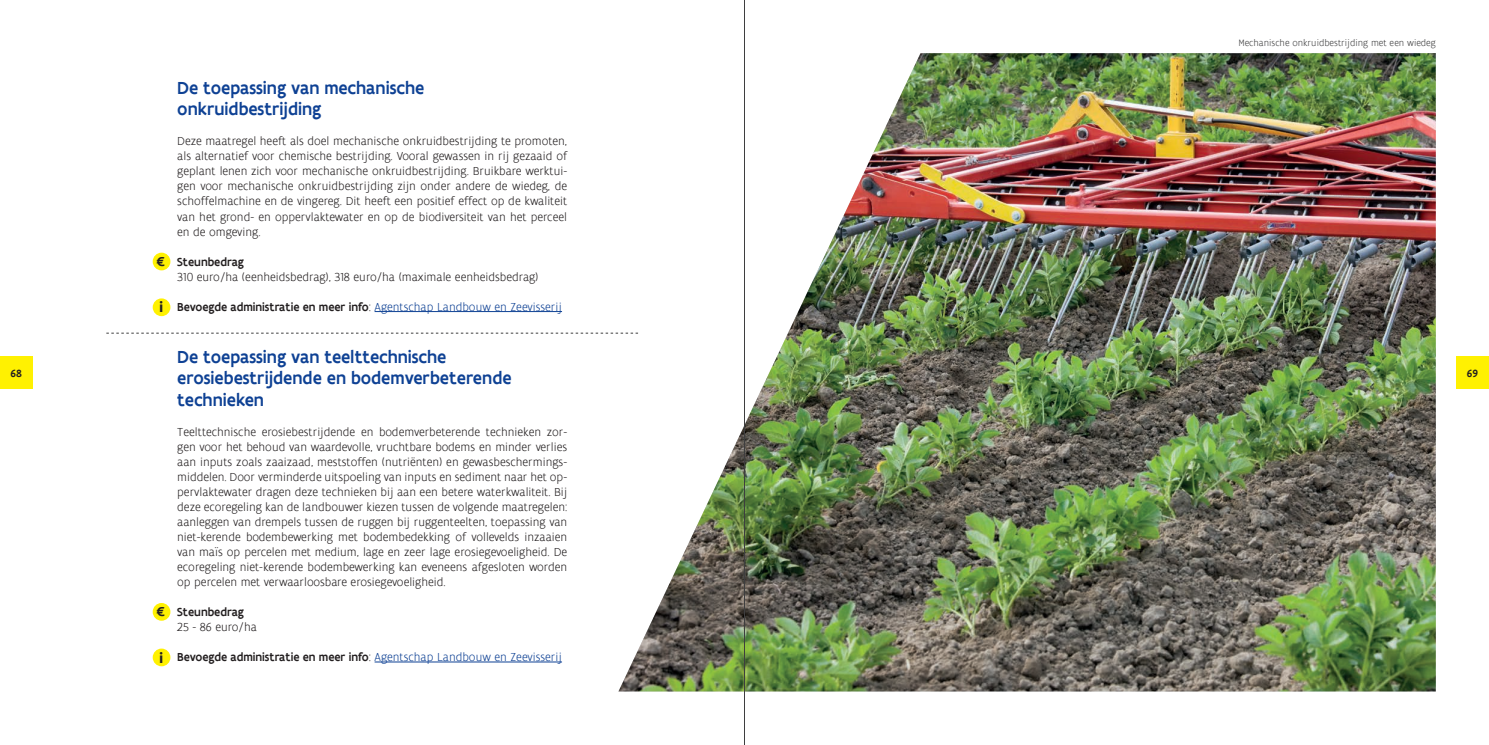
<style>
.page{position:relative;width:1489px;height:745px;background:#fff}
.page>*{position:absolute;margin:0;border:0;box-sizing:border-box;transform-origin:0 0}
.t1{font:500 18.75px "Flanders Art Sans";color:#0e4194}
.t2{font:700 15px "Flanders Art Sans";color:#231f20}
.t3{font:500 13.75px "Flanders Art Sans";color:#231f20}
.t4{font:300 12.5px/15px "Flanders Art Sans";color:#231f20;text-align:justify}
.t5{font:500 12.5px "Flanders Art Sans";color:#231f20}
.t6{font:500 11.25px "Flanders Art Sans";color:#231f20}
.t7{font:300 10px "Flanders Art Sans";color:#3e3e3f}
.s1{font-weight:300}
.s2{font-weight:300;color:#0e4194}
</style>
<div class="page">
<div style="left:1455px;top:356px;width:33px;height:32px;background:#fff101"></div>
<div style="left:0;top:356px;width:33px;height:32px;background:#fff101"></div>
<img style="left:618px;top:53px;width:817px;height:638px">
<hr style="left:374px;top:311px;width:188px;height:1px;background:#0e4194">
<hr style="left:374px;top:661px;width:188px;height:1px;background:#0e4194">
<svg style="left:106px;top:332px;width:532px;height:1px"></svg>
<div style="left:153px;top:648px;width:17px;height:18px;background:#fff101;border-radius:50%"></div>
<div style="left:153px;top:602px;width:17px;height:18px;background:#fff101;border-radius:50%"></div>
<div style="left:153px;top:298px;width:17px;height:18px;background:#fff101;border-radius:50%"></div>
<div style="left:153px;top:252px;width:17px;height:18px;background:#fff101;border-radius:50%"></div>
<hr style="left:744px;top:0;width:1px;height:744px;background:#3e3e3f">
<p class="t7" style="left:1238px;top:37px;width:199px">Mechanische onkruidbestrijding met een wiedeg</p>
<p class="t1" style="left:177px;top:76px;width:248px">De toepassing van mechanische</p>
<p class="t1" style="left:177px;top:97px;width:146px">onkruidbestrijding</p>
<p class="t4" style="left:177px;top:134px;width:391px">Deze maatregel heeft als doel mechanische onkruidbestrijding te promoten, als alternatief voor chemische bestrijding. Vooral gewassen in rij gezaaid of geplant lenen zich voor mechanische onkruidbestrijding. Bruikbare werktui&shy;gen voor mechanische onkruidbestrijding zijn onder andere de wiedeg, de schoffelmachine en de vingereg. Dit heeft een positief effect op de kwaliteit van het grond- en oppervlaktewater en op de biodiversiteit van het perceel en de omgeving.</p>
<p class="t5" style="left:177px;top:253px;width:68px">Steunbedrag</p>
<p class="t4" style="left:177px;top:269px;width:362px">310 euro/ha (eenheidsbedrag), 318 euro/ha (maximale eenheidsbedrag)</p>
<p class="t5" style="left:177px;top:298px;width:386px">Bevoegde administratie en meer info<span class="s1">:</span> <span class="s2">Agentschap Landbouw en Zeevisserij</span></p>
<p class="t1" style="left:177px;top:345px;width:271px">De toepassing van teelttechnische</p>
<p class="t1" style="left:177px;top:366px;width:336px">erosiebestrijdende en bodemverbeterende</p>
<p class="t1" style="left:177px;top:387px;width:88px">technieken</p>
<p class="t4" style="left:177px;top:424px;width:391px">Teelttechnische erosiebestrijdende en bodemverbeterende technieken zor&shy;gen voor het behoud van waardevolle, vruchtbare bodems en minder verlies aan inputs zoals zaaizaad, meststoffen (nutriënten) en gewasbeschermings&shy;middelen. Door verminderde uitspoeling van inputs en sediment naar het op&shy;pervlaktewater dragen deze technieken bij aan een betere waterkwaliteit. Bij deze ecoregeling kan de landbouwer kiezen tussen de volgende maatregelen: aanleggen van drempels tussen de ruggen bij ruggenteelten, toepassing van niet-kerende bodembewerking met bodembedekking of vollevelds inzaaien van maïs op percelen met medium, lage en zeer lage erosiegevoeligheid. De ecoregeling niet-kerende bodembewerking kan eveneens afgesloten worden op percelen met verwaarloosbare erosiegevoeligheid.</p>
<p class="t5" style="left:177px;top:603px;width:68px">Steunbedrag</p>
<p class="t4" style="left:177px;top:619px;width:81px">25 - 86 euro/ha</p>
<p class="t3" style="left:157px;top:252px;width:10px">€</p>
<p class="t2" style="left:159px;top:298px;width:6px">i</p>
<p class="t6" style="left:11px;top:366px;width:13px">68</p>
<p class="t6" style="left:1466px;top:366px;width:13px">69</p>
<p class="t3" style="left:157px;top:602px;width:10px">€</p>
<p class="t2" style="left:159px;top:647px;width:6px">i</p>
<p class="t5" style="left:177px;top:648px;width:386px">Bevoegde administratie en meer info<span class="s1">:</span> <span class="s2">Agentschap Landbouw en Zeevisserij</span></p>
</div>
